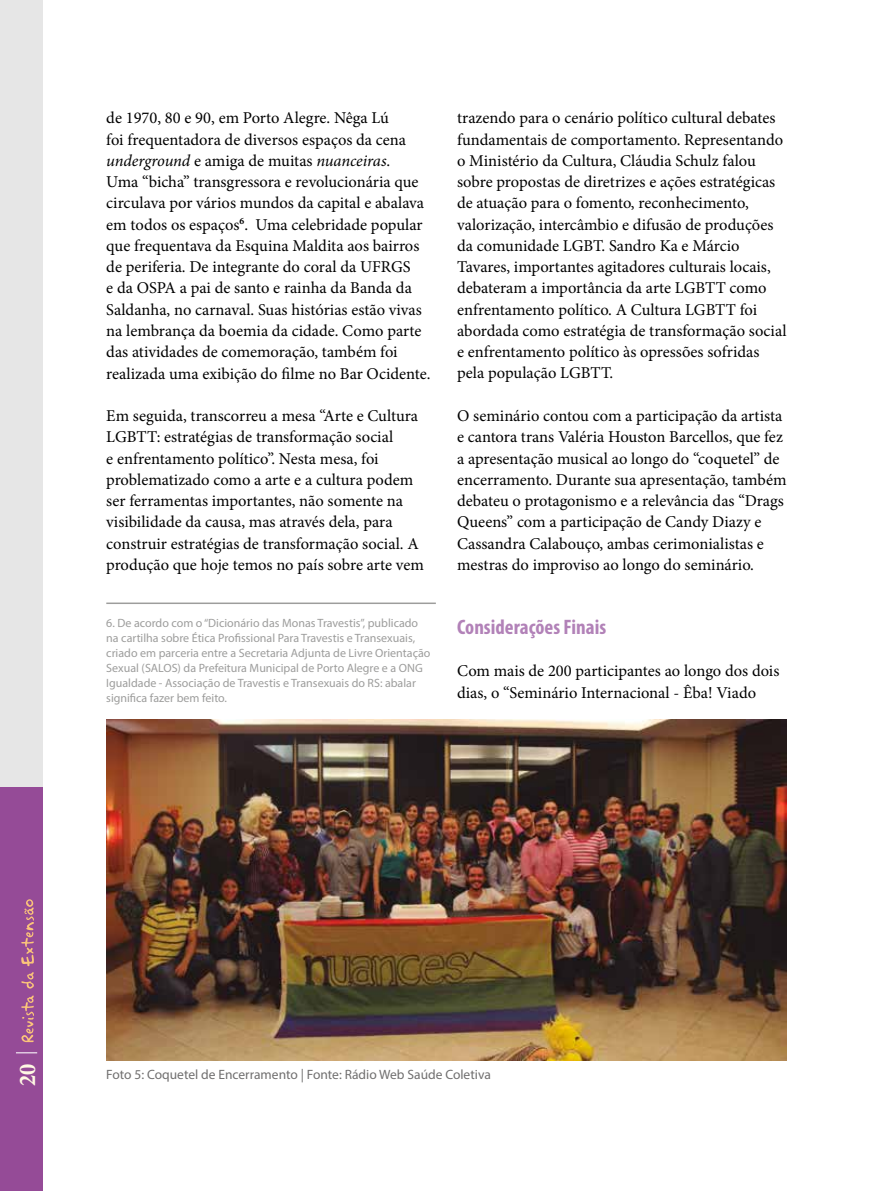
<style>
.page{position:relative;width:893px;height:1191px;background:#fff}
.page>*{position:absolute;margin:0;border:0;box-sizing:border-box;transform-origin:0 0}
.t1{font:700 condensed 24px "Minion Pro";color:#fff9e3}
.t2{font:700 condensed 21px "Myriad Pro";color:#b282b8}
.t3{font:16.5px/21.3px "Minion Pro";color:#000}
.t4{font:13.5px "Myriad Pro";color:#706f6f}
.t5{font:12px/15px "Myriad Pro";color:#9d9d9c}
.s1{font-style:italic}
</style>
<div class="page">
<div style="left:0;top:0;width:43px;height:1191px;background:#e6e6e6"></div>
<div style="left:0;top:787px;width:43px;height:404px;background:#954b97"></div>
<hr style="left:106px;top:602px;width:330px;height:2px;background:#9d9d9c">
<img style="left:106px;top:720px;width:681px;height:340px">
<svg style="left:16px;top:1052px;width:21px;height:1px"></svg>
<svg style="left:21px;top:995px;width:13px;height:47px"></svg>
<svg style="left:21px;top:899px;width:13px;height:89px"></svg>
<p class="t3" style="left:106px;top:107px;width:326px">de 1970, 80 e 90, em Porto Alegre. Nêga Lú<br>foi frequentadora de diversos espaços da cena <span class="s1">underground</span> e amiga de muitas <span class="s1">nuanceiras</span>.<br>Uma “bicha” transgressora e revolucionária que circulava por vários mundos da capital e abalava em todos os espaços<sup>6</sup>. Uma celebridade popular que frequentava da Esquina Maldita aos bairros de periferia. De integrante do coral da UFRGS<br>e da OSPA a pai de santo e rainha da Banda da Saldanha, no carnaval. Suas histórias estão vivas na lembrança da boemia da cidade. Como parte das atividades de comemoração, também foi realizada uma exibição do filme no Bar Ocidente.</p>
<p class="t3" style="left:106px;top:405px;width:319px">Em seguida, transcorreu a mesa “Arte e Cultura LGBTT: estratégias de transformação social<br>e enfrentamento político”. Nesta mesa, foi problematizado como a arte e a cultura podem ser ferramentas importantes, não somente na visibilidade da causa, mas através dela, para construir estratégias de transformação social. A produção que hoje temos no país sobre arte vem</p>
<p class="t5" style="left:106px;top:615px;width:326px">6. De acordo com o “Dicionário das Monas Travestis”, publicado na cartilha sobre Ética Profissional Para Travestis e Transexuais, criado em parceria entre a Secretaria Adjunta de Livre Orientação Sexual (SALOS) da Prefeitura Municipal de Porto Alegre e a ONG Igualdade - Associação de Travestis e Transexuais do RS: abalar significa fazer bem feito.</p>
<p class="t3" style="left:457px;top:107px;width:331px">trazendo para o cenário político cultural debates fundamentais de comportamento. Representando o Ministério da Cultura, Cláudia Schulz falou sobre propostas de diretrizes e ações estratégicas de atuação para o fomento, reconhecimento, valorização, intercâmbio e difusão de produções da comunidade LGBT. Sandro Ka e Márcio Tavares, importantes agitadores culturais locais, debateram a importância da arte LGBTT como enfrentamento político. A Cultura LGBTT foi abordada como estratégia de transformação social e enfrentamento político às opressões sofridas pela população LGBTT.</p>
<p class="t3" style="left:457px;top:405px;width:331px">O seminário contou com a participação da artista e cantora trans Valéria Houston Barcellos, que fez a apresentação musical ao longo do “coquetel” de encerramento. Durante sua apresentação, também debateu o protagonismo e a relevância das “Drags Queens” com a participação de Candy Diazy e Cassandra Calabouço, ambas cerimonialistas e mestras do improviso ao longo do seminário.</p>
<p class="t2" style="left:457px;top:613px;width:151px">Considerações Finais</p>
<p class="t3" style="left:457px;top:660px;width:324px">Com mais de 200 participantes ao longo dos dois dias, o “Seminário Internacional - Êba! Viado</p>
<h1 class="t1" style="left:11px;top:1085px;width:24px;rotate:-90deg">20</h1>
<p class="t4" style="left:106px;top:1066px;width:386px">Foto 5: Coquetel de Encerramento | Fonte: Rádio Web Saúde Coletiva</p>
</div>
